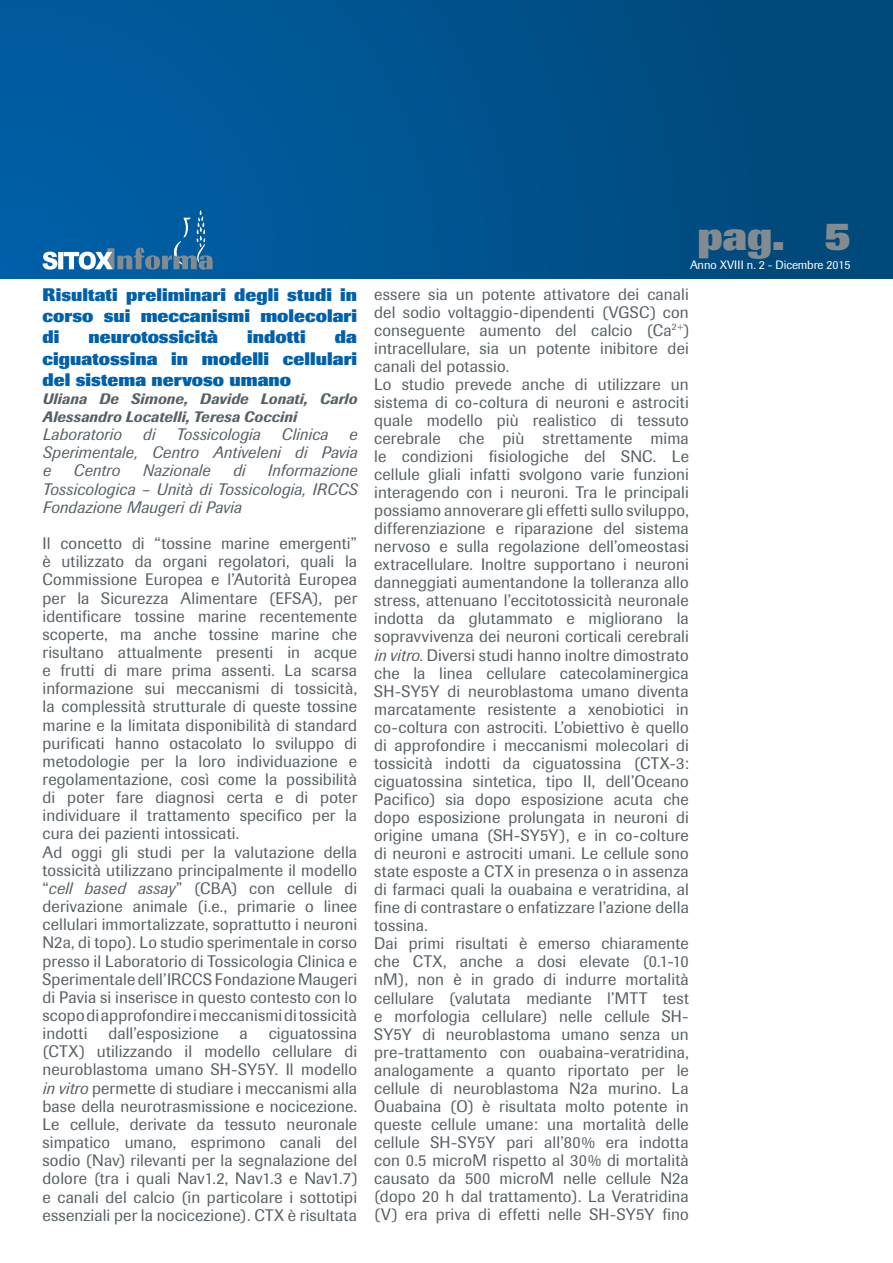
<style>
.page{position:relative;width:893px;height:1263px;background:#fff}
.page>*{position:absolute;margin:0;border:0;box-sizing:border-box;transform-origin:0 0}
.t1{font:800 40.5px "Imago";color:#828b90}
.t2{font:800 18px/21.1px "Imago";color:#0060a9;text-align:justify}
.t3{font:16.5px/18px "Imago";letter-spacing:.01em;color:#576065}
.t4{font:italic 16.5px/18.1px "Imago";letter-spacing:.015em;color:#576065;text-align:justify}
.t5{font:italic 500 15px/18.1px "Imago";letter-spacing:.015em;color:#576065}
.t6{font:12px "Imago";letter-spacing:-.01em;color:#fff}
.s1{font-style:italic}
</style>
<div class="page">
<div style="left:0;top:0;width:893px;height:278px;background:linear-gradient(to right,#005fa5,#004777)"></div>
<svg style="left:43px;top:210px;width:170px;height:60px;background:#2470a9"></svg>
<p class="t2" style="left:43px;top:284px;width:316px">Risultati preliminari degli studi in corso sui meccanismi molecolari di</p>
<p class="t2" style="left:89px;top:327px;width:131px">neurotossicità</p>
<p class="t2" style="left:247px;top:327px;width:60px">indotti</p>
<p class="t2" style="left:43px;top:327px;width:316px;text-indent:292px">da ciguatossina in modelli cellulari del sistema nervoso umano</p>
<p class="t5" style="left:43px;top:390px;width:316px">Uliana De Simone, Davide Lonati, Carlo<br>Alessandro Locatelli, Teresa Coccini</p>
<p class="t4" style="left:43px;top:425px;width:80px">Laboratorio</p>
<p class="t4" style="left:143px;top:425px;width:14px">di</p>
<p class="t4" style="left:176px;top:425px;width:86px">Tossicologia</p>
<p class="t4" style="left:281px;top:425px;width:48px">Clinica</p>
<p class="t4" style="left:43px;top:425px;width:316px;text-indent:306px">e Sperimentale, Centro Antiveleni di Pavia e</p>
<p class="t4" style="left:73px;top:462px;width:48px">Centro</p>
<p class="t4" style="left:142px;top:462px;width:69px">Nazionale</p>
<p class="t4" style="left:233px;top:462px;width:14px">di</p>
<p class="t4" style="left:43px;top:462px;width:316px;text-indent:225px">Informazione Tossicologica – Unità di Tossicologia, IRCCS Fondazione Maugeri di Pavia</p>
<p class="t3" style="left:43px;top:534px;width:316px">Il concetto di “tossine marine emergenti” è utilizzato da organi regolatori, quali la Commissione Europea e l’Autorità Europea per la Sicurezza Alimentare (EFSA), per identificare tossine marine recentemente scoperte, ma anche tossine marine che risultano attualmente presenti in acque e frutti di mare prima assenti. La scarsa informazione sui meccanismi di tossicità, la complessità strutturale di queste tossine marine e la limitata disponibilità di standard purificati hanno ostacolato lo sviluppo di metodologie per la loro individuazione e regolamentazione, così come la possibilità di poter fare diagnosi certa e di poter individuare il trattamento specifico per la cura dei pazienti intossicati.<br>Ad oggi gli studi per la valutazione della tossicità utilizzano principalmente il modello “<span class="s1">cell based assay</span>” (CBA) con cellule di derivazione animale (i.e., primarie o linee cellulari immortalizzate, soprattutto i neuroni N2a, di topo). Lo studio sperimentale in corso presso il Laboratorio di Tossicologia Clinica e Sperimentale dell’IRCCS Fondazione Maugeri di Pavia si inserisce in questo contesto con lo scopo di approfondire i meccanismi di tossicità indotti</p>
<p class="t3" style="left:108px;top:1024px;width:112px">dall’esposizione</p>
<p class="t3" style="left:240px;top:1024px;width:10px">a</p>
<p class="t3" style="left:43px;top:1024px;width:316px;text-align:justify;text-indent:226px">ciguatossina (CTX) utilizzando il modello cellulare di neuroblastoma umano SH-SY5Y. Il modello <span class="s1">in vitro</span> permette di studiare i meccanismi alla base della neurotrasmissione e nocicezione.<br>Le cellule, derivate da tessuto neuronale simpatico umano, esprimono canali del sodio (Nav) rilevanti per la segnalazione del dolore (tra i quali Nav1.2, Nav1.3 e Nav1.7) e canali del calcio (in particolare i sottotipi essenziali per la nocicezione). CTX è risultata</p>
<h1 class="t1" style="left:697px;top:212px;width:155px">pag. 5</h1>
<p class="t6" style="left:690px;top:258px;width:162px">Anno XVIII n. 2 - Dicembre 2015</p>
<p class="t3" style="left:374px;top:285px;width:316px">essere sia un potente attivatore dei canali del sodio voltaggio-dipendenti (VGSC) con conseguente aumento del calcio (Ca<sup>2+</sup>) intracellulare, sia un potente inibitore dei canali del potassio.<br>Lo studio prevede anche di utilizzare un sistema di co-coltura di neuroni e astrociti quale modello più realistico di tessuto cerebrale che più strettamente mima le condizioni fisiologiche del SNC. Le cellule gliali infatti svolgono varie funzioni interagendo con i neuroni. Tra le principali possiamo annoverare gli effetti sullo sviluppo, differenziazione e riparazione del sistema nervoso e sulla regolazione dell’omeostasi extracellulare. Inoltre supportano i neuroni danneggiati aumentandone la tolleranza allo stress, attenuano l’eccitotossicità neuronale indotta da glutammato e migliorano la sopravvivenza dei neuroni corticali cerebrali <span class="s1">in vitro</span>. Diversi studi hanno inoltre dimostrato che la linea cellulare catecolaminergica SH-SY5Y di neuroblastoma umano diventa marcatamente resistente a xenobiotici in co-coltura con astrociti. L’obiettivo è quello di approfondire i meccanismi molecolari di tossicità indotti da ciguatossina (CTX-3: ciguatossina sintetica, tipo II, dell’Oceano Pacifico) sia dopo esposizione acuta che dopo esposizione prolungata in neuroni di origine umana (SH-SY5Y), e in co-colture di neuroni e astrociti umani. Le cellule sono state esposte a CTX in presenza o in assenza di farmaci quali la ouabaina e veratridina, al fine di contrastare o enfatizzare l’azione della tossina.<br>Dai primi risultati è emerso chiaramente che CTX, anche a dosi elevate (0.1-10 nM), non è in grado di indurre mortalità cellulare (valutata mediante l’MTT test e morfologia cellulare) nelle cellule SH-SY5Y di neuroblastoma umano senza un pre-trattamento con ouabaina-veratridina, analogamente a quanto riportato per le cellule di neuroblastoma N2a murino. La Ouabaina (O) è risultata molto potente in queste cellule umane: una mortalità delle cellule SH-SY5Y pari all’80% era indotta con 0.5 microM rispetto al 30% di mortalità causato da 500 microM nelle cellule N2a (dopo 20 h dal trattamento). La Veratridina (V) era priva di effetti nelle SH-SY5Y fino</p>
</div>
